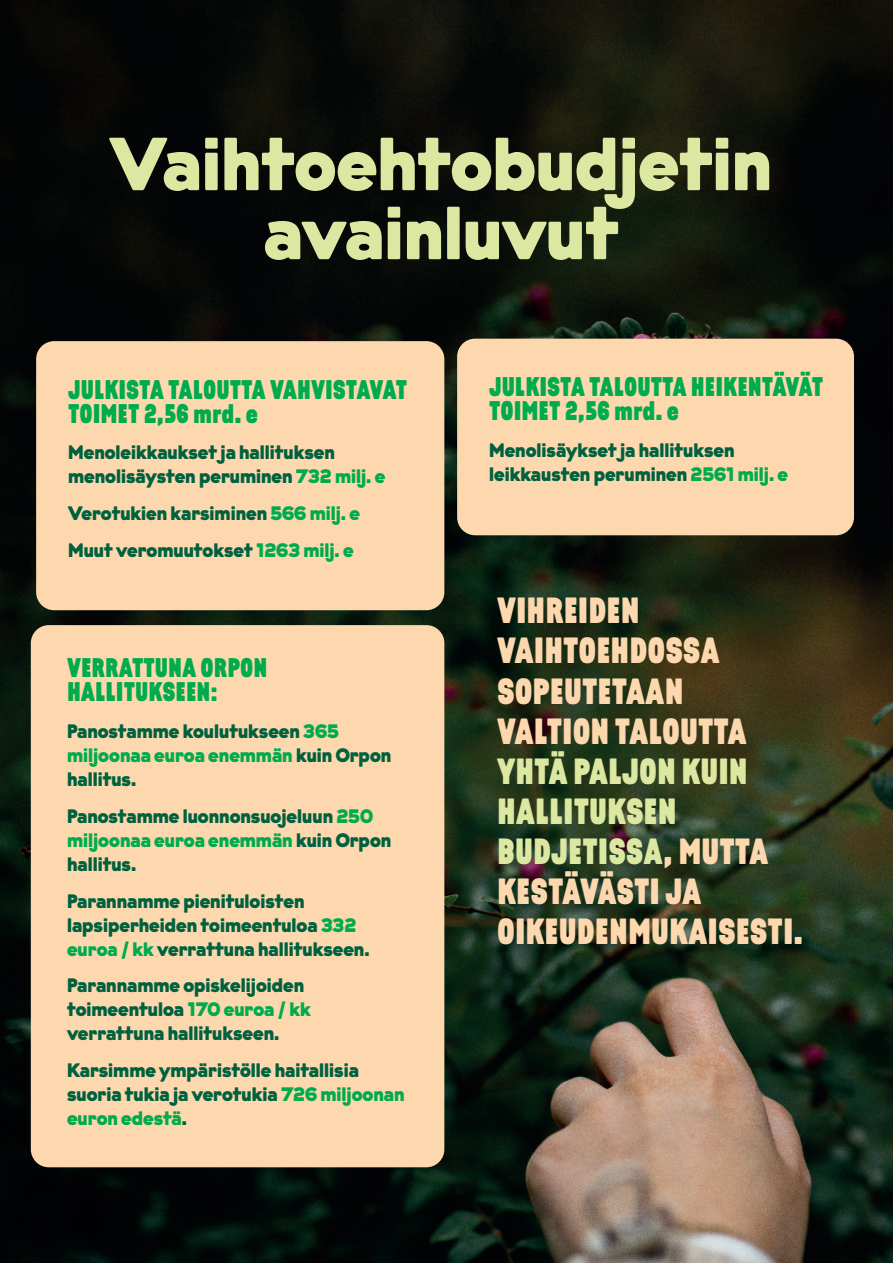
<style>
.page{position:relative;width:893px;height:1263px;background:#fff}
.page>*{position:absolute;margin:0;border:0;box-sizing:border-box;transform-origin:0 0}
.t1{font:75px/69px "Krana Fat B";color:#dce8a2;text-align:center}
.t2{font:36.45px/40px "Krana Fat A";color:#fdd8af}
.t3{font:27px/24px "Krana Fat A";color:#00ab4d}
.t4{font:19.5px/24px "Krana Fat B";color:#00613f}
.s1{color:#00ab4d}
.s2{color:#dce8a2}
</style>
<div class="page">
<img style="left:0;top:0;width:893px;height:1263px">
<div style="left:36px;top:341px;width:408px;height:269px;background:#fdd8af;border-radius:18px"></div>
<div style="left:31px;top:625px;width:413px;height:542px;background:#fdd8af;border-radius:18px"></div>
<div style="left:457px;top:339px;width:397px;height:196px;background:#fdd8af;border-radius:18px"></div>
<h1 class="t1" style="left:110px;top:129px;width:663px">Vaihtoehtobudjetin avainluvut</h1>
<h3 class="t3" style="left:68px;top:377px;width:341px">JULKISTA TALOUTTA VAHVISTAVAT<br>TOIMET 2,56 mrd. e</h3>
<p class="t4" style="left:68px;top:441px;width:319px">Menoleikkaukset ja hallituksen menolisäysten peruminen <span class="s1">732 milj. e</span></p>
<p class="t4" style="left:68px;top:495px;width:293px;line-height:36.8px">Verotukien karsiminen <span class="s1">566 milj. e<br></span>Muut veromuutokset <span class="s1">1263 milj. e</span></p>
<h3 class="t3" style="left:67px;top:656px;width:202px">VERRATTUNA ORPON<br>HALLITUKSEEN:</h3>
<p class="t4" style="left:67px;top:719px;width:326px">Panostamme koulutukseen <span class="s1">365 miljoonaa euroa enemmän</span> kuin Orpon hallitus.</p>
<p class="t4" style="left:67px;top:804px;width:326px">Panostamme luonnonsuojeluun <span class="s1">250 miljoonaa euroa enemmän</span> kuin Orpon hallitus.</p>
<p class="t4" style="left:67px;top:889px;width:304px">Parannamme pienituloisten lapsiperheiden toimeentuloa <span class="s1">332 euroa / kk</span> verrattuna hallitukseen.</p>
<p class="t4" style="left:67px;top:973px;width:245px">Parannamme opiskelijoiden toimeentuloa <span class="s1">170 euroa / kk </span>verrattuna hallitukseen.</p>
<p class="t4" style="left:67px;top:1058px;width:339px">Karsimme ympäristölle haitallisia suoria tukia ja verotukia <span class="s1">726 miljoonan euron edestä</span>.</p>
<h3 class="t3" style="left:489px;top:375px;width:336px">JULKISTA TALOUTTA HEIKENTÄVÄT<br>TOIMET 2,56 mrd. e</h3>
<p class="t4" style="left:489px;top:438px;width:301px">Menolisäykset ja hallituksen leikkausten peruminen <span class="s1">2561 milj. e</span></p>
<h2 class="t2" style="left:497px;top:590px;width:251px">VIHREIDEN<br>VAIHTOEHDOSSA<br>SOPEUTETAAN<br>VALTION TALOUTTA</h2>
<h2 class="t2" style="left:497px;top:751px;width:307px"><span class="s2">YHTÄ PALJON KUIN<br>HALLITUKSEN<br>BUDJETISSA</span>, MUTTA<br>KESTÄVÄSTI JA<br>OIKEUDENMUKAISESTI.</h2>
</div>
